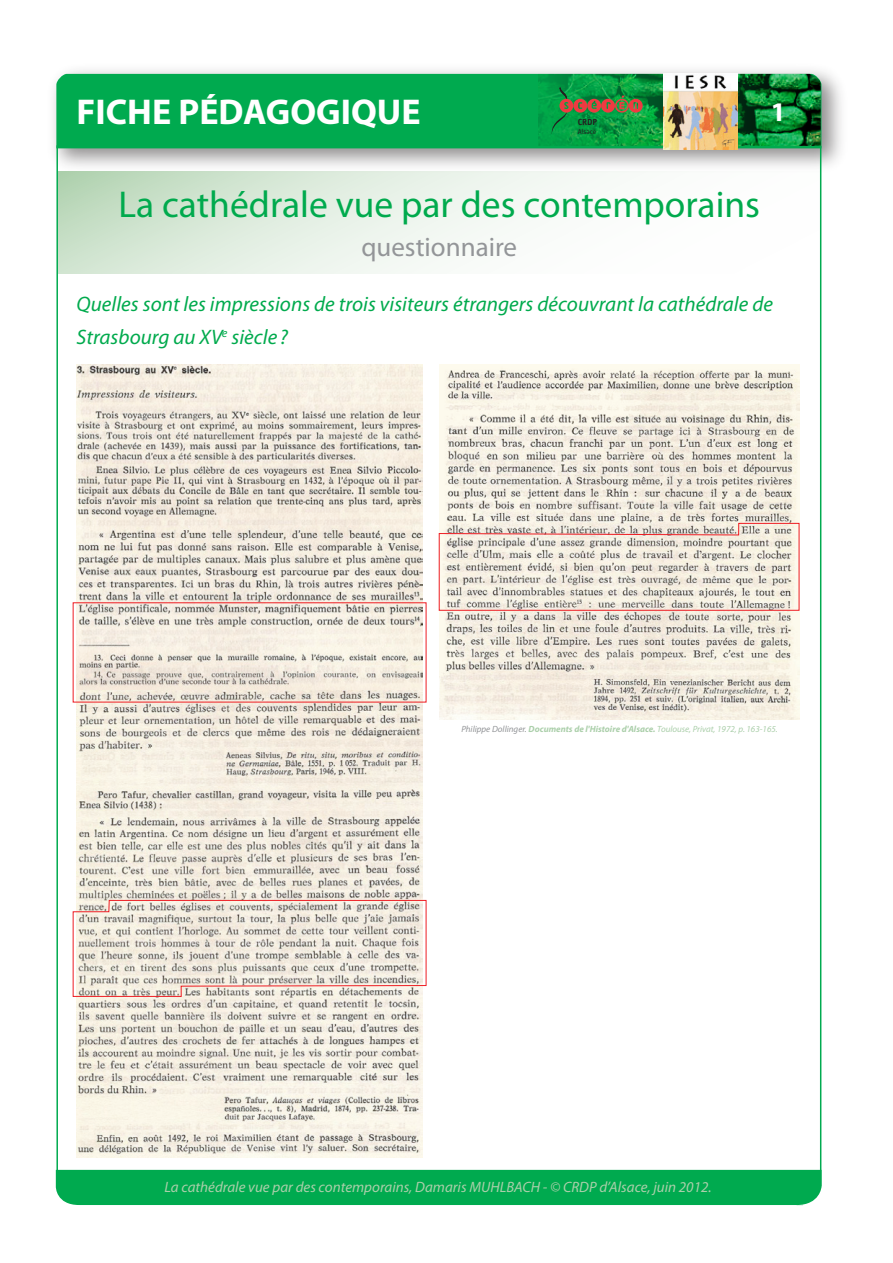
<style>
.page{position:relative;width:893px;height:1263px;background:#fff}
.page>*{position:absolute;margin:0;border:0;box-sizing:border-box;transform-origin:0 0}
.t1{font:37.5px "Myriad Pro";color:#00aa4d}
.t2{font:700 36px "Myriad Pro";color:#fff}
.t3{font:27px "Myriad Pro";color:#939598}
.t4{font:700 27px "Myriad Pro";color:#fff}
.t5{font:italic 21px/33px "Myriad Pro";color:#00aa4d}
.t6{font:italic 15px "Myriad Pro";color:#abcfaa}
.t7{font:italic 9px "Myriad Pro";color:#abcfaa}
.t8{font:700 9px "Officina Sans";color:#231f20}
.t9{font:7.35px "Officina Sans";color:#231f20}
.s1{color:#939598}
.s2{font-weight:700}
</style>
<div class="page">
<img style="left:53px;top:70px;width:789px;height:111px">
<div style="left:56px;top:74px;width:764px;height:74px;background:#00aa4f"></div>
<hr style="left:56px;top:145px;width:2px;height:1041px;background:#00aa4f">
<hr style="left:820px;top:146px;width:1px;height:1040px;background:#00aa4f">
<div style="left:56px;top:1170px;width:765px;height:35px;background:#00aa4f"></div>
<img style="left:539px;top:74px;width:282px;height:72px">
<img style="left:663px;top:73px;width:75px;height:77px">
<svg style="left:550px;top:88px;width:93px;height:46px;background:#2e8a42"></svg>
<svg style="left:58px;top:171px;width:762px;height:102px"></svg>
<img style="left:77px;top:364px;width:346px;height:793px">
<img style="left:440px;top:364px;width:359px;height:355px">
<svg style="left:72px;top:900px;width:355px;height:97px;background:#dcd2c8"></svg>
<svg style="left:438px;top:523px;width:362px;height:88px;background:#dcd2c8"></svg>
<h2 class="t2" style="left:77px;top:88px;width:346px">FICHE PÉDAGOGIQUE</h2>
<p class="t8" style="left:578px;top:117px;width:21px">CRDP</p>
<p class="t9" style="left:578px;top:127px;width:20px">Alsace</p>
<p class="t4" style="left:771px;top:94px;width:16px">1</p>
<h1 class="t1" style="left:118px;top:181px;width:643px">La cathédrale vue par des contemporains</h1>
<p class="t3" style="left:361px;top:230px;width:157px">questionnaire</p>
<p class="t5" style="left:77px;top:287px;width:698px">Quelles sont les impressions de trois visiteurs étrangers découvrant la cathédrale de<br>Strasbourg au XV<sup>e</sup> siècle ?</p>
<p class="t7" style="left:461px;top:724px;width:318px"><span class="s1">Philippe Dollinger.</span> <span class="s2">Documents de l'Histoire d'Alsace.</span> Toulouse, Privat, 1972, p. 163-165.</p>
<p class="t6" style="left:164px;top:1178px;width:549px">La cathédrale vue par des contemporains, Damaris MUHLBACH - © CRDP d’Alsace, juin 2012.</p>
</div>
